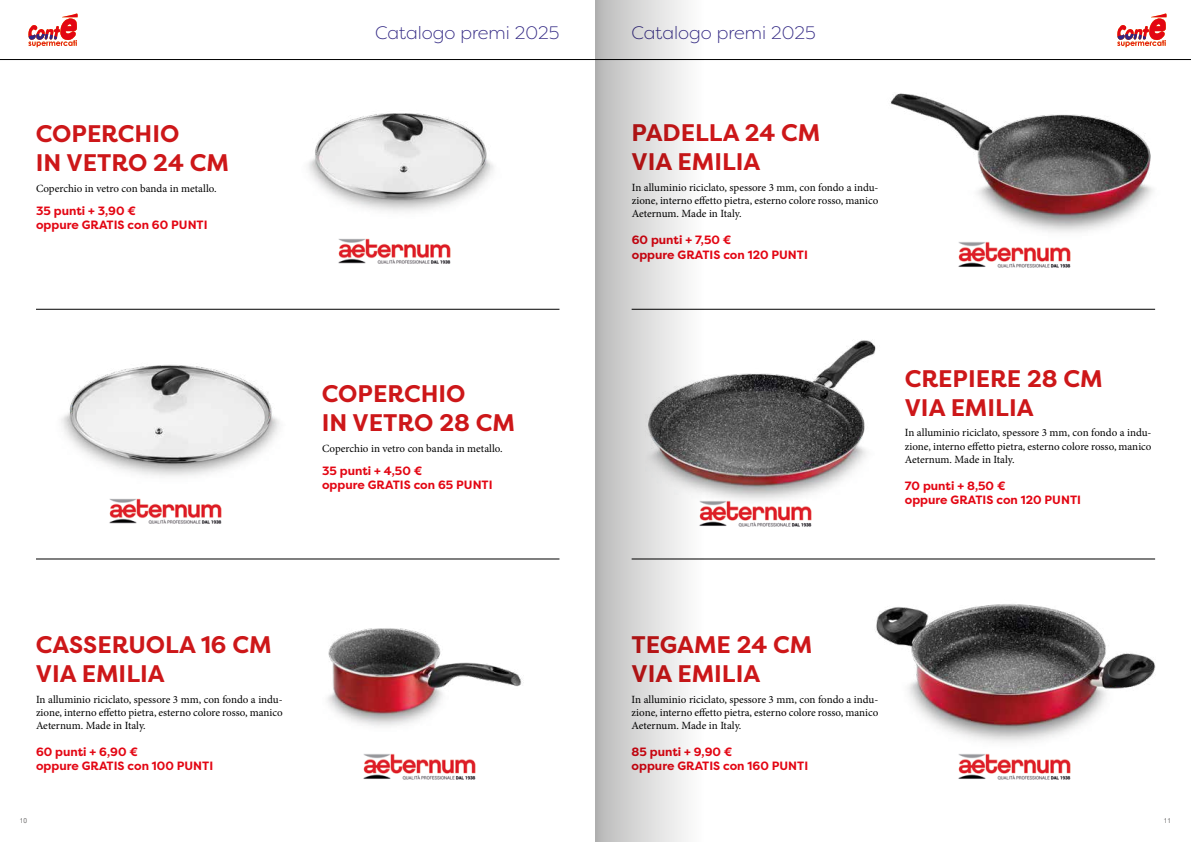
<style>
.page{position:relative;width:1191px;height:842px;background:#fff}
.page>*{position:absolute;margin:0;border:0;box-sizing:border-box;transform-origin:0 0}
.t1{font:700 24px/28.8px "Filson Pro";color:#cd1719}
.t2{font:300 18px "Filson Pro";color:#312783}
.t3{font:700 12px/14.4px "Filson Pro";color:#e30613}
.t4{font:11px/13.2px "Minion Pro";color:#000;text-align:justify}
.t5{font:7px "Helvetica Neue";color:#706f6f;scale:.93 1}
</style>
<div class="page">
<img style="left:308px;top:113px;width:186px;height:99px">
<img style="left:61px;top:364px;width:219px;height:112px">
<img style="left:327px;top:628px;width:195px;height:99px">
<img style="left:875px;top:604px;width:281px;height:138px">
<img style="left:890px;top:93px;width:263px;height:139px">
<img style="left:703px;top:340px;width:173px;height:156px">
<img style="left:338px;top:238px;width:113px;height:26px">
<img style="left:109px;top:498px;width:113px;height:26px">
<img style="left:363px;top:753px;width:113px;height:27px">
<img style="left:958px;top:753px;width:113px;height:27px">
<img style="left:958px;top:241px;width:113px;height:27px">
<img style="left:703px;top:496px;width:109px;height:31px">
<hr style="left:0;top:59px;width:1191px;height:1px;background:#000">
<hr style="left:36px;top:309px;width:523px;height:1px;background:#000">
<hr style="left:631px;top:309px;width:524px;height:1px;background:#000">
<hr style="left:36px;top:559px;width:523px;height:1px;background:#000">
<hr style="left:631px;top:559px;width:524px;height:1px;background:#000">
<svg style="left:28px;top:13px;width:50px;height:34px"></svg>
<svg style="left:1117px;top:13px;width:50px;height:34px"></svg>
<svg style="left:595px;top:0;width:108px;height:842px"></svg>
<h1 class="t1" style="left:36px;top:120px;width:194px">COPERCHIO<br>IN VETRO 24 CM</h1>
<p class="t4" style="left:36px;top:182px;width:182px">Coperchio in vetro con banda in metallo.</p>
<p class="t3" style="left:36px;top:204px;width:173px">35 punti + 3,90 €<br>oppure GRATIS con 60 PUNTI</p>
<h2 class="t2" style="left:375px;top:21px;width:186px">Catalogo premi 2025</h2>
<h2 class="t2" style="left:631px;top:21px;width:186px">Catalogo premi 2025</h2>
<h1 class="t1" style="left:631px;top:119px;width:190px">PADELLA 24 CM<br>VIA EMILIA</h1>
<p class="t4" style="left:632px;top:181px;width:248px">In alluminio riciclato, spessore 3 mm, con fondo a indu&shy;zione, interno effetto pietra, esterno colore rosso, manico Aeternum. Made in Italy.</p>
<p class="t3" style="left:632px;top:233px;width:178px">60 punti + 7,50 €<br>oppure GRATIS con 120 PUNTI</p>
<h1 class="t1" style="left:322px;top:380px;width:194px">COPERCHIO<br>IN VETRO 28 CM</h1>
<p class="t4" style="left:322px;top:442px;width:182px">Coperchio in vetro con banda in metallo.</p>
<p class="t3" style="left:322px;top:464px;width:172px">35 punti + 4,50 €<br>oppure GRATIS con 65 PUNTI</p>
<h1 class="t1" style="left:904px;top:364px;width:199px">CREPIERE 28 CM<br>VIA EMILIA</h1>
<p class="t4" style="left:905px;top:426px;width:248px">In alluminio riciclato, spessore 3 mm, con fondo a indu&shy;zione, interno effetto pietra, esterno colore rosso, manico Aeternum. Made in Italy.</p>
<p class="t3" style="left:905px;top:479px;width:178px">70 punti + 8,50 €<br>oppure GRATIS con 120 PUNTI</p>
<h1 class="t1" style="left:36px;top:631px;width:237px">CASSERUOLA 16 CM<br>VIA EMILIA</h1>
<h1 class="t1" style="left:631px;top:631px;width:182px">TEGAME 24 CM<br>VIA EMILIA</h1>
<p class="t4" style="left:36px;top:692px;width:248px">In alluminio riciclato, spessore 3 mm, con fondo a indu&shy;zione, interno effetto pietra, esterno colore rosso, manico Aeternum. Made in Italy.</p>
<p class="t4" style="left:631px;top:692px;width:248px">In alluminio riciclato, spessore 3 mm, con fondo a indu&shy;zione, interno effetto pietra, esterno colore rosso, manico Aeternum. Made in Italy.</p>
<p class="t3" style="left:36px;top:745px;width:179px">60 punti + 6,90 €<br>oppure GRATIS con 100 PUNTI</p>
<p class="t3" style="left:631px;top:745px;width:178px">85 punti + 9,90 €<br>oppure GRATIS con 160 PUNTI</p>
<p class="t5" style="left:20px;top:815px;width:9px">10</p>
<p class="t5" style="left:1164px;top:815px;width:9px">11</p>
</div>
